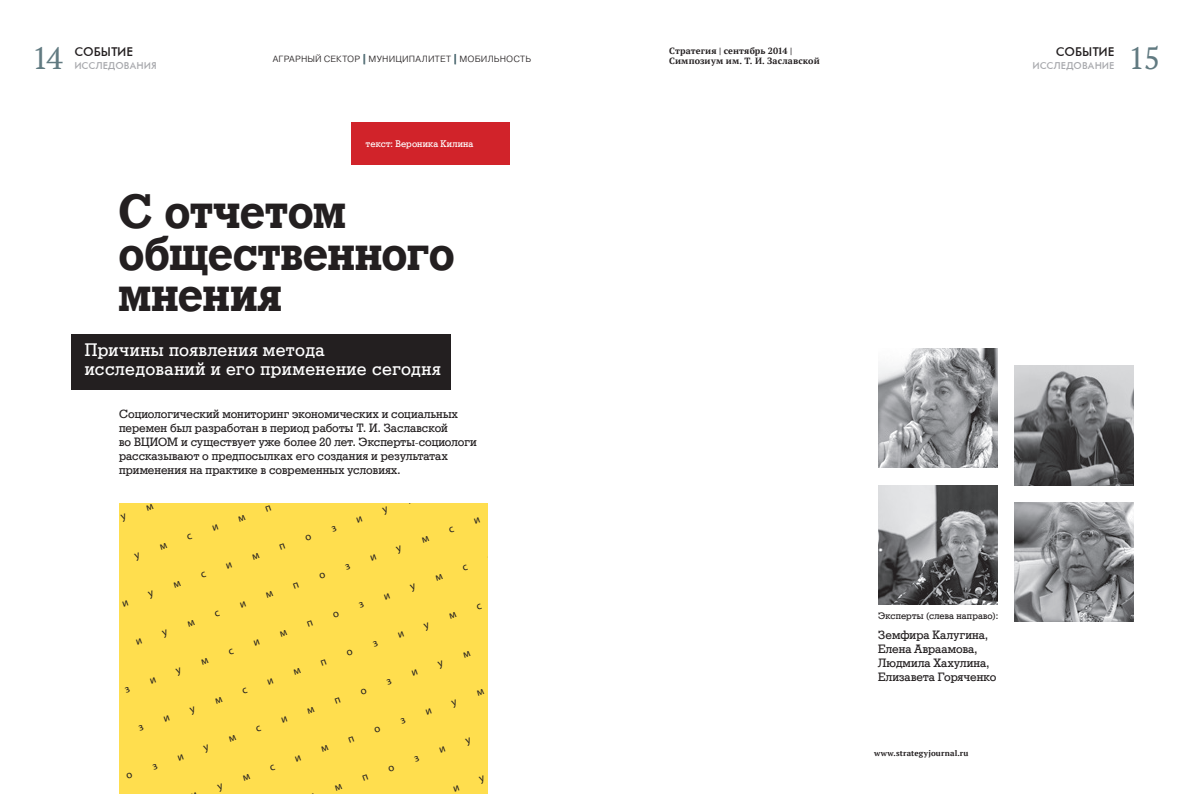
<style>
.page{position:relative;width:1191px;height:794px;background:#fff}
.page>*{position:absolute;margin:0;border:0;box-sizing:border-box;transform-origin:0 0}
.t1{font:700 48.7px/41.2px "Rodeo";letter-spacing:-.01em;color:#231f20;scale:.93 1}
.t2{font:30.7px "PT Serif";color:#617a81}
.t3{font:18px/19px "Rodeo";letter-spacing:.03em;color:#fff}
.t4{font:14px "Futura";color:#231f20}
.t5{font:12px/14px "Rodeo";letter-spacing:.005em;color:#231f20}
.t6{font:11px "Futura";letter-spacing:.005em;color:#a8a9ad}
.t7{font:9.5px "Rodeo";letter-spacing:.015em;color:#231f20}
.t8{font:9.5px "Rodeo";letter-spacing:.02em;color:#fff}
.t9{font:700 9px/10px "PT Serif";letter-spacing:.015em;color:#231f20}
.t10{font:300 9px "Pragmatica";letter-spacing:.015em;color:#231f20}
.t11{font:700 8px "PT Serif";letter-spacing:.025em;color:#231f20}
.s1{font-weight:800;color:#617a81}
.s2{font-family:"PT Serif";font-size:9.5px}
</style>
<div class="page">
<img style="left:878px;top:349px;width:119px;height:119px">
<img style="left:1014px;top:366px;width:119px;height:119px">
<img style="left:1014px;top:502px;width:119px;height:119px">
<img style="left:878px;top:485px;width:119px;height:119px">
<div style="left:119px;top:503px;width:369px;height:291px;background:#ffde4e"></div>
<div style="left:71px;top:334px;width:379px;height:55px;background:#231f20"></div>
<div style="left:351px;top:122px;width:158px;height:42px;background:#d1232a"></div>
<svg style="left:363px;top:54px;width:2px;height:10px"></svg>
<svg style="left:454px;top:54px;width:2px;height:10px"></svg>
<h2 class="t2" style="left:32px;top:38px;width:32px">14</h2>
<p class="t4" style="left:74px;top:45px;width:60px">СОБЫТИЕ</p>
<p class="t6" style="left:74px;top:60px;width:84px">ИССЛЕДОВАНИЯ</p>
<p class="t10" style="left:273px;top:53px;width:260px">АГРАРНЫЙ СЕКТОР <span class="s1">|</span> МУНИЦИПАЛИТЕТ <span class="s1">|</span> МОБИЛЬНОСТЬ</p>
<p class="t8" style="left:366px;top:138px;width:109px">текст: Вероника Килина</p>
<h1 class="t1" style="left:118px;top:191px;width:363px">С отчетом общественного мнения</h1>
<h3 class="t3" style="left:85px;top:340px;width:357px">Причины появления метода исследований и его применение сегодня</h3>
<p class="t5" style="left:119px;top:407px;width:359px">Социологический мониторинг экономических и социальных перемен был разработан в период работы Т. И. Заславской<br>во ВЦИОМ и существует уже более 20 лет. Эксперты<span class="s2">-</span>социологи рассказывают о предпосылках его создания и результатах применения на практике в современных условиях.</p>
<p class="t9" style="left:669px;top:45px;width:152px">Стратегия | сентябрь 2014 |<br>Симпозиум им. Т. И. Заславской</p>
<p class="t4" style="left:1055px;top:45px;width:60px">СОБЫТИЕ</p>
<p class="t6" style="left:1032px;top:60px;width:83px">ИССЛЕДОВАНИЕ</p>
<h2 class="t2" style="left:1128px;top:38px;width:33px">15</h2>
<p class="t7" style="left:878px;top:610px;width:121px">Эксперты (слева направо):</p>
<p class="t5" style="left:878px;top:628px;width:120px">Земфира Калугина,<br>Елена Авраамова,<br>Людмила Хахулина,<br>Елизавета Горяченко</p>
<p class="t11" style="left:874px;top:747px;width:96px">www.strategyjournal.ru</p>
</div>
